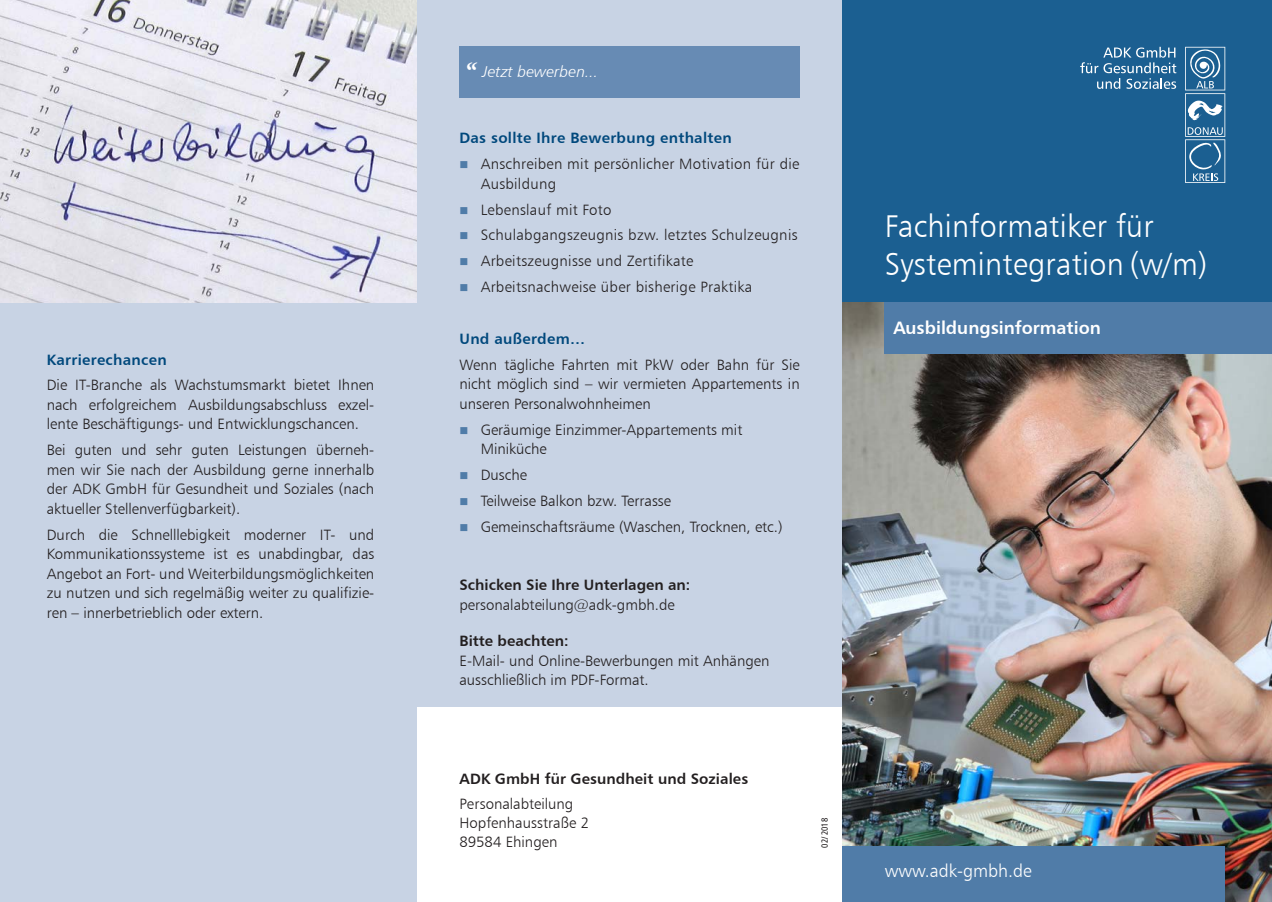
<style>
.page{position:relative;width:1272px;height:902px;background:#fff}
.page>*{position:absolute;margin:0;border:0;box-sizing:border-box;transform-origin:0 0}
.t1{font:31.5px/37.8px "Humanist 777 BT Light B";letter-spacing:.01em;color:#fff}
.t2{font:18px "Humanist 777 BT Bold B";color:#fff}
.t3{font:18px "Humanist 777 BT Light B";color:#fff}
.t4{font:15.75px "Humanist 777 BT Light Italic B";color:#fff}
.t5{font:15px/19.5px "Humanist 777 BT Light B";color:#231f20;text-align:justify}
.t6{font:15px/19.5px "Humanist 777 BT Light B";letter-spacing:.02em;color:#231f20}
.t7{font:15px "Humanist 777 BT Bold B";color:#231f20}
.t8{font:15px "Humanist 777 BT Bold B";letter-spacing:.02em;color:#00487c}
.t9{font:condensed 9px "Frutiger LT Pro";color:#231f20}
.s1{font-family:"Adobe Caslon Pro";font-weight:700;font-style:italic;font-size:30px}
.s2{color:#507ca8}
</style>
<div class="page">
<div style="left:417px;top:0;width:425px;height:706px;background:#c8d3e4"></div>
<div style="left:0;top:0;width:417px;height:901px;background:#c8d3e4"></div>
<div style="left:842px;top:0;width:429px;height:897px;background:#1b5f91"></div>
<img style="left:842px;top:302px;width:429px;height:599px">
<div style="left:842px;top:846px;width:383px;height:55px;background:#507ca8"></div>
<div style="left:884px;top:302px;width:387px;height:51px;background:#507ca8"></div>
<svg style="left:1185px;top:47px;width:40px;height:136px"></svg>
<svg style="left:1080px;top:47px;width:96px;height:42px"></svg>
<div style="left:459px;top:47px;width:340px;height:51px;background:#678bb4"></div>
<img style="left:0;top:0;width:417px;height:302px">
<p class="t8" style="left:47px;top:350px;width:121px">Karrierechancen</p>
<p class="t5" style="left:47px;top:375px;width:329px">Die IT-Branche als Wachstumsmarkt bietet Ihnen nach erfolgreichem Ausbildungsabschluss exzel&shy;lente Beschäftigungs- und Entwicklungschancen.</p>
<p class="t5" style="left:47px;top:440px;width:329px">Bei guten und sehr guten Leistungen überneh&shy;men wir Sie nach der Ausbildung gerne innerhalb der ADK GmbH für Gesundheit und Soziales (nach aktueller Stellenverfügbarkeit).</p>
<p class="t5" style="left:47px;top:524px;width:329px">Durch die Schnelllebigkeit moderner IT- und Kommunikationssysteme ist es unabdingbar, das Angebot an Fort- und Weiterbildungsmöglichkeiten zu nutzen und sich regelmäßig weiter zu qualifizie&shy;ren – innerbetrieblich oder extern.</p>
<p class="t4" style="left:463px;top:62px;width:136px"><span class="s1">“</span> Jetzt bewerben...</p>
<p class="t8" style="left:459px;top:129px;width:274px">Das sollte Ihre Bewerbung enthalten</p>
<p class="t6" style="left:480px;top:154px;width:320px;text-indent:-21px"><span class="s2">■</span> Anschreiben mit persönlicher Motivation für die<br>Ausbildung</p>
<p class="t6" style="left:459px;top:199px;width:154px"><span class="s2">■</span> Lebenslauf mit Foto</p>
<p class="t6" style="left:459px;top:225px;width:339px"><span class="s2">■</span> Schulabgangszeugnis bzw. letztes Schulzeugnis</p>
<p class="t6" style="left:459px;top:251px;width:235px"><span class="s2">■</span> Arbeitszeugnisse und Zertifikate</p>
<p class="t6" style="left:459px;top:277px;width:294px"><span class="s2">■</span> Arbeitsnachweise über bisherige Praktika</p>
<p class="t8" style="left:459px;top:329px;width:127px">Und außerdem…</p>
<p class="t5" style="left:459px;top:355px;width:342px">Wenn tägliche Fahrten mit PkW oder Bahn für Sie nicht möglich sind – wir vermieten Appartements in unseren Personalwohnheimen</p>
<p class="t5" style="left:480px;top:419px;width:263px;text-indent:-21px"><span class="s2">■</span> Geräumige Einzimmer-Appartements mit<br>Miniküche</p>
<p class="t5" style="left:459px;top:465px;width:69px"><span class="s2">■</span> Dusche</p>
<p class="t5" style="left:459px;top:491px;width:213px"><span class="s2">■</span> Teilweise Balkon bzw. Terrasse</p>
<p class="t5" style="left:459px;top:517px;width:325px"><span class="s2">■</span> Gemeinschaftsräume (Waschen, Trocknen, etc.)</p>
<p class="t7" style="left:459px;top:575px;width:232px">Schicken Sie Ihre Unterlagen an:</p>
<p class="t5" style="left:459px;top:594px;width:217px">personalabteilung@adk-gmbh.de</p>
<p class="t7" style="left:459px;top:631px;width:111px">Bitte beachten:</p>
<p class="t5" style="left:459px;top:650px;width:311px">E-Mail- und Online-Bewerbungen mit Anhängen ausschließlich im PDF-Format.</p>
<p class="t7" style="left:459px;top:769px;width:290px">ADK GmbH für Gesundheit und Soziales</p>
<p class="t5" style="left:459px;top:794px;width:131px;line-height:18.8px;text-align:left">Personalabteilung<br>Hopfenhausstraße 2<br>89584 Ehingen</p>
<p class="t9" style="left:819px;top:847px;width:31px;rotate:-90deg">02/ 2018</p>
<h1 class="t1" style="left:884px;top:206px;width:324px">Fachinformatiker für<br>Systemintegration (w/m)</h1>
<p class="t2" style="left:893px;top:317px;width:209px">Ausbildungsinformation</p>
<p class="t3" style="left:884px;top:859px;width:148px">www.adk-gmbh.de</p>
</div>
